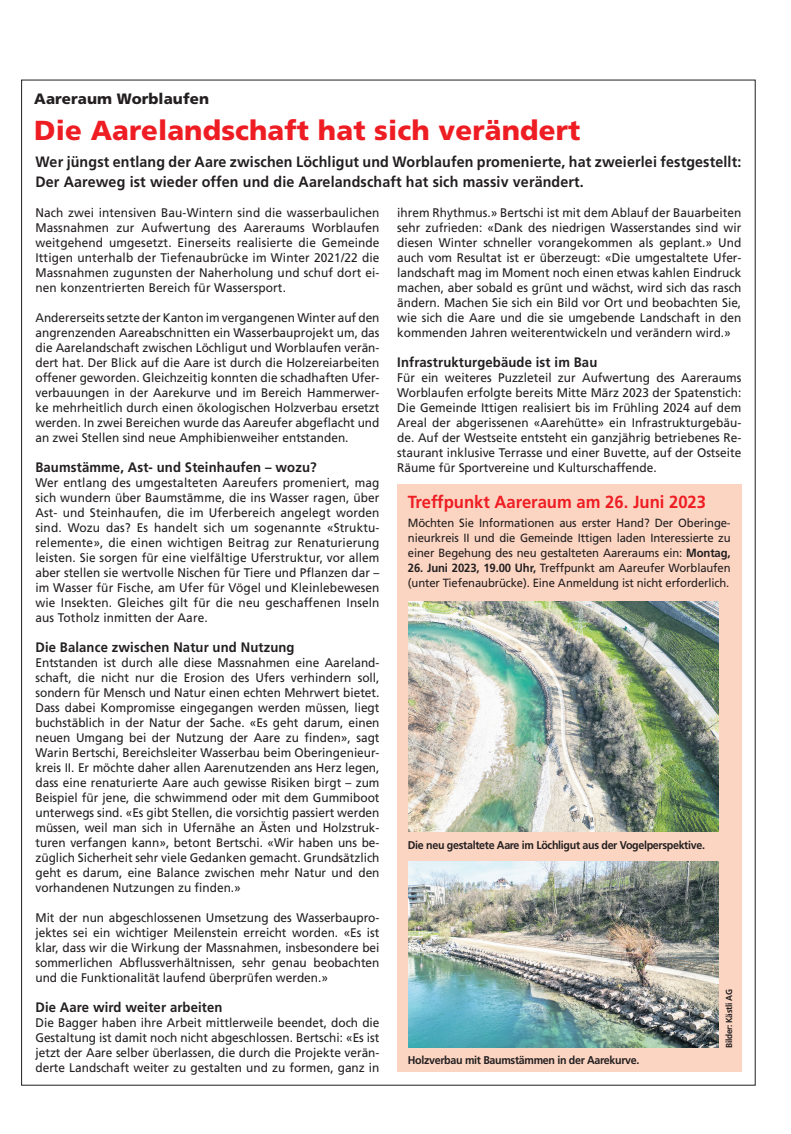
<style>
.page{position:relative;width:791px;height:1134px;background:#fff}
.page>*{position:absolute;margin:0;border:0;box-sizing:border-box;transform-origin:0 0}
.t1{font:900 27.5px "Frutiger LT Std";letter-spacing:.005em;color:#ee1d23}
.t2{font:700 17.5px "Frutiger LT Std";color:#ee1d23;scale:.95 1}
.t3{font:700 15px/20px "Frutiger LT Std";letter-spacing:.01em;color:#231f20;scale:.95 1}
.t4{font:900 15px "Frutiger LT Std";letter-spacing:.005em;color:#231f20}
.t5{font:700 13.75px "Frutiger LT Std";letter-spacing:.01em;color:#231f20;scale:.95 1}
.t6{font:12.5px/15px "Frutiger LT Std";color:#231f20;text-align:justify;scale:.95 1}
.t7{font:11.88px/15px "Frutiger LT Std";letter-spacing:-.01em;color:#231f20;text-align:justify;scale:.95 1}
.t8{font:700 11.25px "Frutiger LT Std";letter-spacing:-.03em;color:#231f20;scale:.95 1}
.t9{font:700 8.75px "Frutiger LT Std";letter-spacing:-.03em;color:#231f20;scale:.95 1}
.s1{font-weight:700}
</style>
<div class="page">
<div style="left:397px;top:484px;width:344px;height:588px;background:#fcd5c2"></div>
<img style="left:408px;top:602px;width:310px;height:229px">
<img style="left:408px;top:861px;width:310px;height:186px">
<p class="t4" style="left:34px;top:89px;width:176px">Aareraum Worblaufen</p>
<h1 class="t1" style="left:34px;top:113px;width:547px">Die Aarelandschaft hat sich verändert</h1>
<p class="t3" style="left:35px;top:152px;width:744px">Wer jüngst entlang der Aare zwischen Löchligut und Worblaufen promenierte, hat zweierlei festgestellt:<br>Der Aareweg ist wieder offen und die Aarelandschaft hat sich massiv verändert.</p>
<p class="t6" style="left:35px;top:205px;width:363px">Nach zwei intensiven Bau-Wintern sind die wasserbaulichen Massnahmen zur Aufwertung des Aareraums Worblaufen weitgehend umgesetzt. Einerseits realisierte die Gemeinde Ittigen unterhalb der Tiefenaubrücke im Winter 2021/22 die Massnahmen zugunsten der Naherholung und schuf dort ei&shy;nen konzentrierten Bereich für Wassersport.</p>
<p class="t6" style="left:35px;top:310px;width:363px">Andererseits setzte der Kanton im vergangenen Winter auf den angrenzenden Aareabschnitten ein Wasserbauprojekt um, das die Aarelandschaft zwischen Löchligut und Worblaufen verän&shy;dert hat. Der Blick auf die Aare ist durch die Holzereiarbeiten offener geworden. Gleichzeitig konnten die schadhaften Ufer&shy;verbauungen in der Aarekurve und im Bereich Hammerwer&shy;ke mehrheitlich durch einen ökologischen Holzverbau ersetzt werden. In zwei Bereichen wurde das Aareufer abgeflacht und an zwei Stellen sind neue Amphibienweiher entstanden.</p>
<p class="t5" style="left:35px;top:459px;width:297px">Baumstämme, Ast- und Steinhaufen – wozu?</p>
<p class="t6" style="left:35px;top:475px;width:363px">Wer entlang des umgestalteten Aareufers promeniert, mag sich wundern über Baumstämme, die ins Wasser ragen, über Ast- und Steinhaufen, die im Uferbereich angelegt worden sind. Wozu das? Es handelt sich um sogenannte «Struktu&shy;relemente», die einen wichtigen Beitrag zur Renaturierung leisten. Sie sorgen für eine vielfältige Uferstruktur, vor allem aber stellen sie wertvolle Nischen für Tiere und Pflanzen dar – im Wasser für Fische, am Ufer für Vögel und Kleinlebewesen wie Insekten. Gleiches gilt für die neu geschaffenen Inseln aus Totholz inmitten der Aare.</p>
<p class="t5" style="left:35px;top:639px;width:274px">Die Balance zwischen Natur und Nutzung</p>
<p class="t6" style="left:35px;top:655px;width:363px">Entstanden ist durch alle diese Massnahmen eine Aareland&shy;schaft, die nicht nur die Erosion des Ufers verhindern soll, sondern für Mensch und Natur einen echten Mehrwert bietet.<br>Dass dabei Kompromisse eingegangen werden müssen, liegt buchstäblich in der Natur der Sache. «Es geht darum, einen neuen Umgang bei der Nutzung der Aare zu finden», sagt Warin Bertschi, Bereichsleiter Wasserbau beim Oberingenieur&shy;kreis II. Er möchte daher allen Aarenutzenden ans Herz legen, dass eine renaturierte Aare auch gewisse Risiken birgt – zum Beispiel für jene, die schwimmend oder mit dem Gummiboot unterwegs sind. «Es gibt Stellen, die vorsichtig passiert werden müssen, weil man sich in Ufernähe an Ästen und Holzstruk&shy;turen verfangen kann», betont Bertschi. «Wir haben uns be&shy;züglich Sicherheit sehr viele Gedanken gemacht. Grundsätzlich geht es darum, eine Balance zwischen mehr Natur und den vorhandenen Nutzungen zu finden.»</p>
<p class="t6" style="left:35px;top:910px;width:363px">Mit der nun abgeschlossenen Umsetzung des Wasserbaupro&shy;jektes sei ein wichtiger Meilenstein erreicht worden. «Es ist klar, dass wir die Wirkung der Massnahmen, insbesondere bei sommerlichen Abflussverhältnissen, sehr genau beobachten und die Funktionalität laufend überprüfen werden.»</p>
<p class="t5" style="left:35px;top:999px;width:198px">Die Aare wird weiter arbeiten</p>
<p class="t6" style="left:35px;top:1015px;width:363px">Die Bagger haben ihre Arbeit mittlerweile beendet, doch die Gestaltung ist damit noch nicht abgeschlossen. Bertschi: «Es ist jetzt der Aare selber überlassen, die durch die Projekte verän&shy;derte Landschaft weiter zu gestalten und zu formen, ganz in</p>
<p class="t6" style="left:397px;top:205px;width:363px">ihrem Rhythmus.» Bertschi ist mit dem Ablauf der Bauarbeiten sehr zufrieden: «Dank des niedrigen Wasserstandes sind wir diesen Winter schneller vorangekommen als geplant.» Und auch vom Resultat ist er überzeugt: «Die umgestaltete Ufer&shy;landschaft mag im Moment noch einen etwas kahlen Eindruck machen, aber sobald es grünt und wächst, wird sich das rasch ändern. Machen Sie sich ein Bild vor Ort und beobachten Sie, wie sich die Aare und die sie umgebende Landschaft in den kommenden Jahren weiterentwickeln und verändern wird.»</p>
<p class="t5" style="left:397px;top:354px;width:212px">Infrastrukturgebäude ist im Bau</p>
<p class="t6" style="left:397px;top:370px;width:363px">Für ein weiteres Puzzleteil zur Aufwertung des Aareraums Worblaufen erfolgte bereits Mitte März 2023 der Spatenstich:<br>Die Gemeinde Ittigen realisiert bis im Frühling 2024 auf dem Areal der abgerissenen «Aarehütte» ein Infrastrukturgebäu&shy;de. Auf der Westseite entsteht ein ganzjährig betriebenes Re&shy;staurant inklusive Terrasse und einer Buvette, auf der Ostseite Räume für Sportvereine und Kulturschaffende.</p>
<h2 class="t2" style="left:407px;top:492px;width:315px">Treffpunkt Aareraum am 26. Juni 2023</h2>
<p class="t7" style="left:407px;top:515px;width:341px">Möchten Sie Informationen aus erster Hand? Der Oberinge&shy;nieurkreis II und die Gemeinde Ittigen laden Interessierte zu einer Begehung des neu gestalteten Aareraums ein: <span class="s1">Montag,</span></p>
<p class="t7" style="left:407px;top:560px;width:341px"><span class="s1">26. Juni 2023, 19.00 Uhr,</span> Treffpunkt am Aareufer Worblaufen (unter Tiefenaubrücke). Eine Anmeldung ist nicht erforderlich.</p>
<p class="t8" style="left:407px;top:838px;width:314px">Die neu gestaltete Aare im Löchligut aus der Vogelperspektive.</p>
<p class="t9" style="left:723px;top:1048px;width:64px;rotate:-90deg">Bilder: Kästli AG</p>
<p class="t8" style="left:407px;top:1053px;width:245px">Holzverbau mit Baumstämmen in der Aarekurve.</p>
</div>
